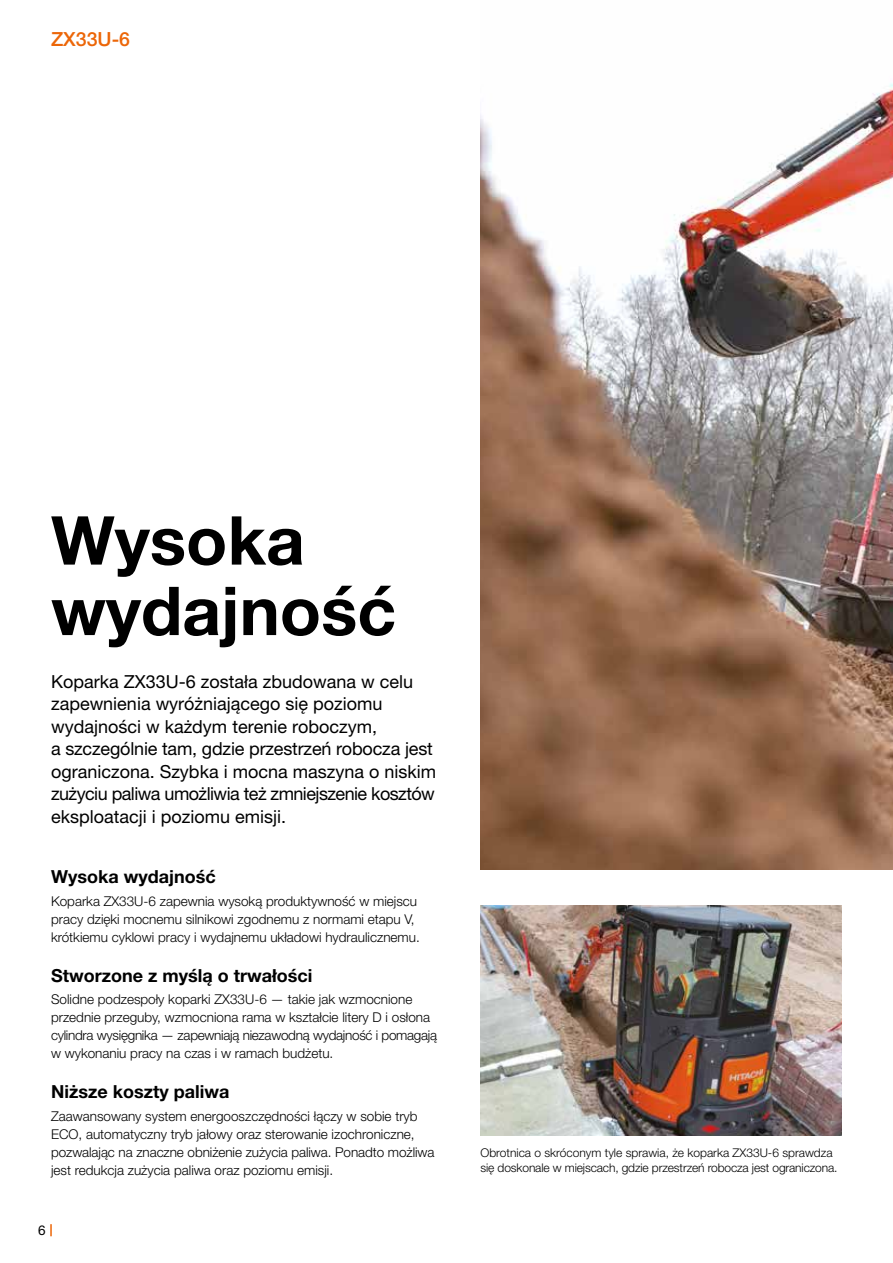
<style>
.page{position:relative;width:893px;height:1263px;background:#fff}
.page>*{position:absolute;margin:0;border:0;box-sizing:border-box;transform-origin:0 0}
.t1{font:700 67.5px/70.5px "Helvetica Neue LT Pro";color:#000}
.t2{font:500 19.5px "Helvetica Neue LT Pro";color:#ec6608}
.t3{font:18px/22.5px "Helvetica Neue LT Pro";color:#000}
.t4{font:700 18px "Helvetica Neue LT Pro";color:#000}
.t5{font:300 13.5px/18px "Helvetica Neue LT Pro";color:#000}
.t6{font:13.5px "Helvetica Neue LT Pro";color:#000}
.t7{font:300 12px/15px "Helvetica Neue LT Pro";letter-spacing:-.01em;color:#000}
</style>
<div class="page">
<svg style="left:50px;top:1224px;width:2px;height:12px"></svg>
<img style="left:480px;top:83px;width:413px;height:787px">
<img style="left:480px;top:906px;width:362px;height:229px">
<h2 class="t2" style="left:51px;top:27px;width:81px">ZX33U-6</h2>
<h1 class="t1" style="left:51px;top:504px;width:346px">Wysoka wydajność</h1>
<p class="t3" style="left:51px;top:670px;width:387px">Koparka ZX33U-6 została zbudowana w celu zapewnienia wyróżniającego się poziomu wydajności w każdym terenie roboczym,<br>a szczególnie tam, gdzie przestrzeń robocza jest ograniczona. Szybka i mocna maszyna o niskim zużyciu paliwa umożliwia też zmniejszenie kosztów eksploatacji i poziomu emisji.</p>
<h3 class="t4" style="left:51px;top:866px;width:166px">Wysoka wydajność</h3>
<p class="t5" style="left:51px;top:891px;width:370px">Koparka ZX33U-6 zapewnia wysoką produktywność w miejscu pracy dzięki mocnemu silnikowi zgodnemu z normami etapu V, krótkiemu cyklowi pracy i wydajnemu układowi hydraulicznemu.</p>
<h3 class="t4" style="left:51px;top:964px;width:263px">Stworzone z myślą o trwałości</h3>
<p class="t5" style="left:51px;top:990px;width:388px">Solidne podzespoły koparki ZX33U-6 — takie jak wzmocnione przednie przeguby, wzmocniona rama w kształcie litery D i osłona cylindra wysięgnika — zapewniają niezawodną wydajność i pomagają w wykonaniu pracy na czas i w ramach budżetu.</p>
<h3 class="t4" style="left:51px;top:1081px;width:180px">Niższe koszty paliwa</h3>
<p class="t5" style="left:51px;top:1107px;width:385px">Zaawansowany system energooszczędności łączy w sobie tryb ECO, automatyczny tryb jałowy oraz sterowanie izochroniczne, pozwalając na znaczne obniżenie zużycia paliwa. Ponadto możliwa jest redukcja zużycia paliwa oraz poziomu emisji.</p>
<p class="t6" style="left:38px;top:1222px;width:9px">6</p>
<p class="t7" style="left:480px;top:1145px;width:359px">Obrotnica o skróconym tyle sprawia, że koparka ZX33U-6 sprawdza się doskonale w miejscach, gdzie przestrzeń robocza jest ograniczona.</p>
</div>
